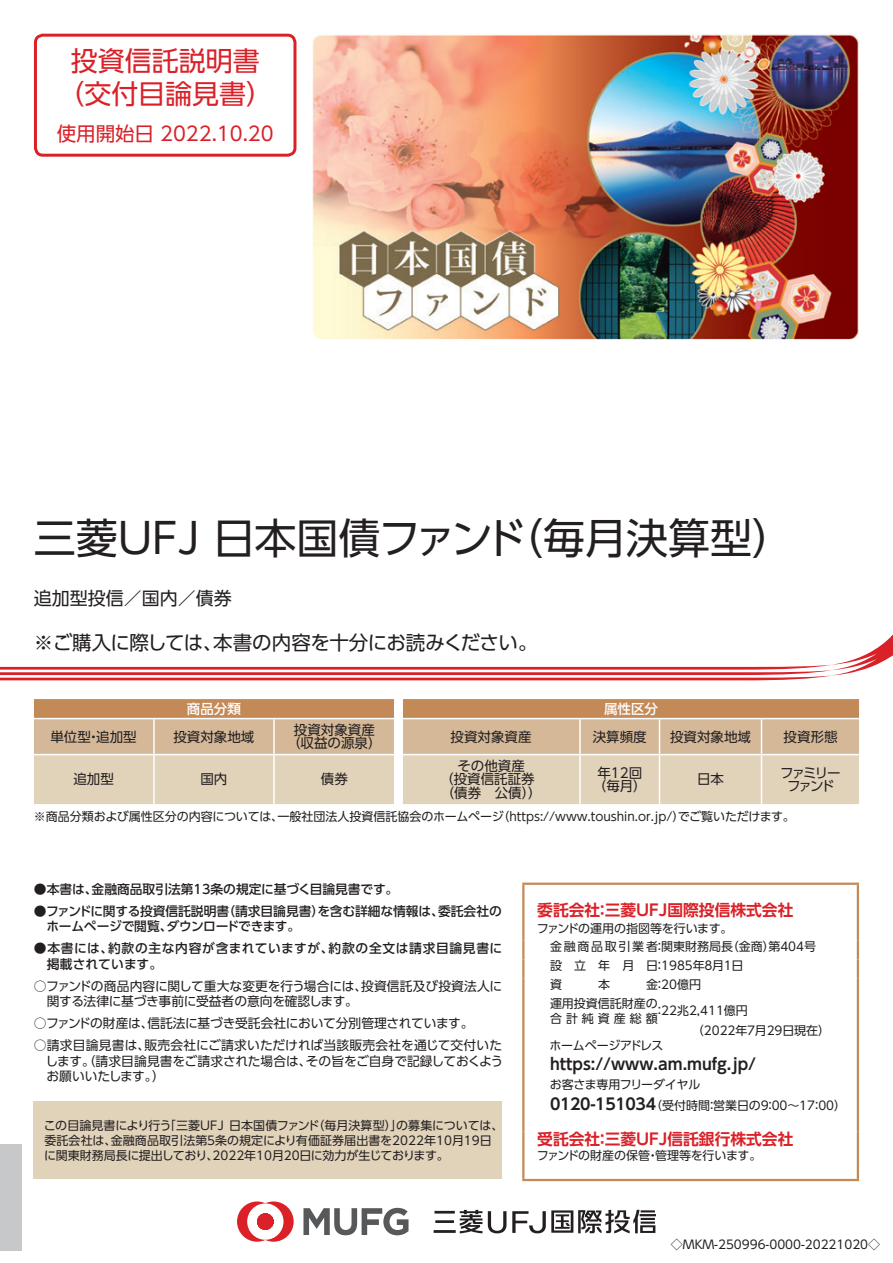
<style>
.page{position:relative;width:893px;height:1263px;background:#fff}
.page>*{position:absolute;margin:0;border:0;box-sizing:border-box;transform-origin:0 0}
.t1{font:42px "UD Shin Go Pro";letter-spacing:-.02em;color:#231f20}
.t2{font:27px/33px "UD Shin Go Pro";color:#da2128;text-align:center}
.t3{font:19.5px "UD Shin Go Pro";letter-spacing:-.025em;color:#231f20}
.t4{font:19.5px "UD Shin Go Pro";color:#da2128}
.t5{font:18px "UD Shin Go Pro";color:#231f20}
.t6{font:700 15.75px "UD Shin Go Pro De";color:#da2128}
.t7{font:700 15.75px "UD Shin Go Pro De";color:#231f20}
.t8{font:13.5px/13.5px "UD Shin Go Pro";color:#231f20;text-align:center}
.t9{font:13.5px/13.5px "UD Shin Go Pro";letter-spacing:-.145em;color:#231f20;text-align:center}
.t10{font:500 13.5px "UD Shin Go Pro";color:#fff}
.t11{font:12.75px/15.8px "UD Shin Go Pro";letter-spacing:-.01em;color:#231f20}
.t12{font:500 12.75px/15.8px "UD Shin Go Pro";color:#231f20}
.t13{font:500 12.75px/15.8px "UD Shin Go Pro";letter-spacing:.045em;color:#231f20}
.t14{font:12px/18.8px "UD Shin Go Pro";color:#231f20}
.t15{font:12px "UD Shin Go Pro";letter-spacing:-.03em;color:#231f20}
.t16{font:12px "UD Shin Go Pro";letter-spacing:.335em;color:#231f20}
.s1{font-family:"UD Shin Go Pro De";font-weight:700;font-size:15.75px}
</style>
<div class="page">
<svg style="left:0;top:634px;width:893px;height:46px"></svg>
<svg style="left:34px;top:699px;width:825px;height:105px;background:#d7bd9e"></svg>
<hr style="left:34px;top:718px;width:120px;height:1px;background:#fff">
<hr style="left:154px;top:718px;width:120px;height:1px;background:#fff">
<hr style="left:153px;top:719px;width:2px;height:35px;background:#fff">
<hr style="left:274px;top:718px;width:120px;height:1px;background:#fff">
<hr style="left:273px;top:719px;width:2px;height:35px;background:#fff">
<hr style="left:403px;top:718px;width:177px;height:1px;background:#fff">
<hr style="left:580px;top:718px;width:79px;height:1px;background:#fff">
<hr style="left:579px;top:719px;width:2px;height:35px;background:#fff">
<hr style="left:659px;top:718px;width:102px;height:1px;background:#fff">
<hr style="left:659px;top:719px;width:1px;height:35px;background:#fff">
<hr style="left:761px;top:718px;width:98px;height:1px;background:#fff">
<hr style="left:761px;top:719px;width:1px;height:35px;background:#fff">
<hr style="left:34px;top:754px;width:120px;height:1px;background:#fff">
<hr style="left:154px;top:754px;width:120px;height:1px;background:#fff">
<hr style="left:153px;top:755px;width:2px;height:49px;background:#fff">
<hr style="left:274px;top:754px;width:120px;height:1px;background:#fff">
<hr style="left:273px;top:755px;width:2px;height:49px;background:#fff">
<hr style="left:403px;top:754px;width:177px;height:1px;background:#fff">
<hr style="left:580px;top:754px;width:79px;height:1px;background:#fff">
<hr style="left:579px;top:755px;width:2px;height:49px;background:#fff">
<hr style="left:659px;top:754px;width:102px;height:1px;background:#fff">
<hr style="left:659px;top:755px;width:1px;height:49px;background:#fff">
<hr style="left:761px;top:754px;width:98px;height:1px;background:#fff">
<hr style="left:761px;top:755px;width:1px;height:49px;background:#fff">
<div style="left:34px;top:1101px;width:468px;height:78px;background:#e1d2ba"></div>
<hr style="left:522px;top:882px;width:337px;height:3px;background:#c38a57">
<hr style="left:522px;top:885px;width:2px;height:56px;background:#c38a57">
<hr style="left:857px;top:885px;width:2px;height:56px;background:#c38a57">
<svg style="left:522px;top:941px;width:2px;height:56px"></svg>
<svg style="left:857px;top:941px;width:2px;height:56px"></svg>
<hr style="left:522px;top:997px;width:2px;height:27px;background:#c38a57">
<hr style="left:857px;top:997px;width:2px;height:27px;background:#c38a57">
<svg style="left:522px;top:1024px;width:2px;height:15px"></svg>
<svg style="left:857px;top:1024px;width:2px;height:15px"></svg>
<hr style="left:522px;top:1039px;width:2px;height:92px;background:#c38a57">
<hr style="left:857px;top:1039px;width:2px;height:92px;background:#c38a57">
<hr style="left:522px;top:1131px;width:2px;height:48px;background:#c38a57">
<hr style="left:857px;top:1131px;width:2px;height:48px;background:#c38a57">
<hr style="left:522px;top:1179px;width:337px;height:2px;background:#c38a57">
<img style="left:312px;top:34px;width:547px;height:306px">
<div style="left:34px;top:34px;width:262px;height:123px;border:3px solid #da2128;border-radius:8px"></div>
<div style="left:0;top:1144px;width:21px;height:107px;background:#c7c8ca"></div>
<svg style="left:303px;top:1208px;width:105px;height:27px"></svg>
<svg style="left:237px;top:1201px;width:57px;height:41px"></svg>
<hr style="left:435px;top:1220px;width:19px;height:3px;background:#231f20">
<hr style="left:434px;top:1230px;width:22px;height:3px;background:#231f20">
<hr style="left:434px;top:1211px;width:21px;height:2px;background:#231f20">
<svg style="left:460px;top:1210px;width:22px;height:23px"></svg>
<svg style="left:488px;top:1210px;width:168px;height:23px"></svg>
<h2 class="t2" style="left:57px;top:43px;width:217px">投資信託説明書（交付目論見書）</h2>
<h3 class="t4" style="left:57px;top:118px;width:218px">使用開始日 2022.10.20</h3>
<h1 class="t1" style="left:34px;top:504px;width:762px">三菱ＵＦＪ 日本国債ファンド（毎月決算型）</h1>
<h3 class="t5" style="left:34px;top:584px;width:199px">追加型投信／国内／債券</h3>
<h3 class="t3" style="left:34px;top:627px;width:505px">※ご購入に際しては、本書の内容を十分にお読みください。</h3>
<p class="t10" style="left:187px;top:698px;width:55px">商品分類</p>
<p class="t10" style="left:604px;top:698px;width:55px">属性区分</p>
<p class="t8" style="left:50px;top:729px;width:88px">単位型・追加型</p>
<p class="t8" style="left:173px;top:729px;width:82px">投資対象地域</p>
<p class="t8" style="left:287px;top:723px;width:96px">投資対象資産（収益の源泉）</p>
<p class="t8" style="left:451px;top:729px;width:82px">投資対象資産</p>
<p class="t8" style="left:593px;top:729px;width:55px">決算頻度</p>
<p class="t8" style="left:670px;top:729px;width:82px">投資対象地域</p>
<p class="t8" style="left:784px;top:729px;width:55px">投資形態</p>
<p class="t8" style="left:73px;top:772px;width:42px">追加型</p>
<p class="t8" style="left:200px;top:772px;width:28px">国内</p>
<p class="t8" style="left:321px;top:772px;width:28px">債券</p>
<p class="t8" style="left:440px;top:759px;width:103px">その他資産<br>（投資信託証券（債券　公債））</p>
<p class="t8" style="left:593px;top:765px;width:55px">年12回（毎月）</p>
<p class="t8" style="left:697px;top:772px;width:28px">日本</p>
<p class="t9" style="left:780px;top:765px;width:62px">ファミリーファンド</p>
<p class="t14" style="left:34px;top:806px;width:762px">※商品分類および属性区分の内容については、一般社団法人投資信託協会のホームページ（https://www.toushin.or.jp/）でご覧いただけます。</p>
<p class="t12" style="left:34px;top:881px;width:366px">●本書は、金融商品取引法第13条の規定に基づく目論見書です。</p>
<p class="t12" style="left:46px;top:902px;width:457px;text-indent:-12px">●ファンドに関する投資信託説明書（請求目論見書）を含む詳細な情報は、委託会社のホームページで閲覧、ダウンロードできます。</p>
<p class="t13" style="left:47px;top:940px;width:457px;text-indent:-13px">●本書には、約款の主な内容が含まれていますが、約款の全文は請求目論見書に掲載されています。</p>
<p class="t11" style="left:47px;top:977px;width:457px;text-indent:-13px">○ファンドの商品内容に関して重大な変更を行う場合には、投資信託及び投資法人に関する法律に基づき事前に受益者の意向を確認します。</p>
<p class="t11" style="left:34px;top:1015px;width:441px">○ファンドの財産は、信託法に基づき受託会社において分別管理されています。</p>
<p class="t11" style="left:45px;top:1037px;width:459px;text-align:justify;text-indent:-12px">○請求目論見書は、販売会社にご請求いただければ当該販売会社を通じて交付いたします。（請求目論見書をご請求された場合は、その旨をご自身で記録しておくようお願いいたします。）</p>
<p class="t14" style="left:44px;top:1117px;width:461px;line-height:15px">この目論見書により行う「三菱ＵＦＪ 日本国債ファンド（毎月決算型）」の募集については、委託会社は、金融商品取引法第５条の規定により有価証券届出書を2022年10月19日に関東財務局長に提出しており、2022年10月20日に効力が生じております。</p>
<h3 class="t6" style="left:537px;top:897px;width:258px">委託会社：三菱ＵＦＪ国際投信株式会社</h3>
<p class="t14" style="left:550px;top:918px;width:268px;text-indent:-13px">ファンドの運用の指図等を行います。<br>金融商品取引業者：関東財務局長（金商）第404号設 立 年 月 日：1985年８月１日<br>資</p>
<p class="t14" style="left:550px;top:974px;width:153px;text-indent:96px">金：20億円運用投資信託財産の</p>
<p class="t16" style="left:550px;top:1008px;width:109px">合計純資産総額</p>
<p class="t14" style="left:692px;top:1000px;width:140px;line-height:19.5px;text-indent:-38px">：22兆2,411億円<br>（2022年７月29日現在）</p>
<p class="t15" style="left:550px;top:1035px;width:115px">ホームページアドレス</p>
<h3 class="t7" style="left:550px;top:1051px;width:208px">https://www.am.mufg.jp/</h3>
<p class="t14" style="left:550px;top:1074px;width:298px;line-height:21px">お客さま専用フリーダイヤル<br><span class="s1">0120-151034</span>（受付時間：営業日の９：00～17：00）</p>
<h3 class="t6" style="left:537px;top:1126px;width:258px">受託会社：三菱ＵＦＪ信託銀行株式会社</h3>
<p class="t14" style="left:537px;top:1145px;width:226px">ファンドの財産の保管・管理等を行います。</p>
<p class="t14" style="left:598px;top:974px;width:13px">本</p>
<p class="t14" style="left:671px;top:1234px;width:211px">◇MKM-250996-0000-20221020◇</p>
</div>
